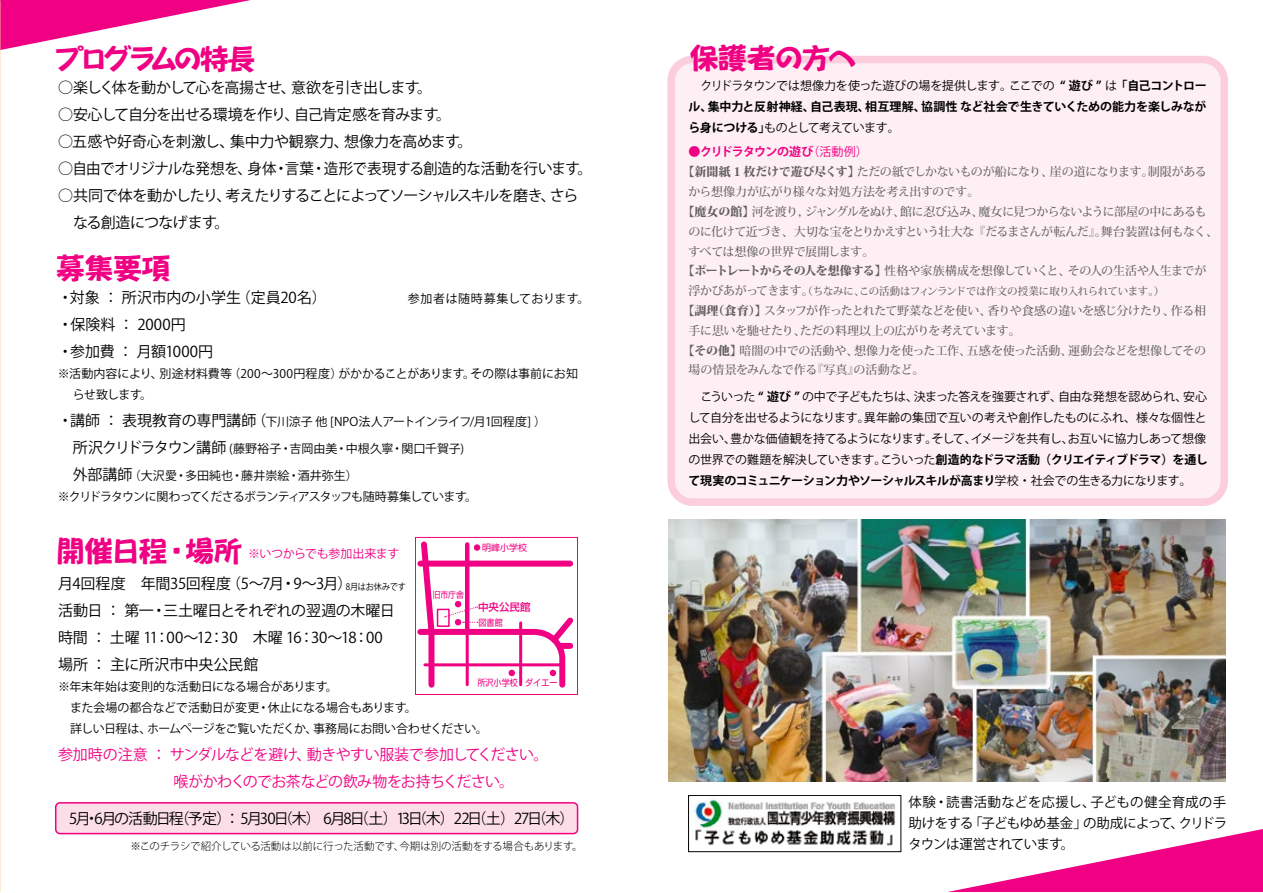
<style>
.page{position:relative;width:1263px;height:893px;background:#fff}
.page>*{position:absolute;margin:0;border:0;box-sizing:border-box;transform-origin:0 0}
.t1{font:30px "Yuyu Gothictai EG Extra SJIS";letter-spacing:-.09em;color:#f00082}
.t2{font:30px "Yuyu Gothictai EG Extra SJIS";letter-spacing:-.19em;color:#f00082}
.t3{font:15px "Koz Go Pro";letter-spacing:-.035em;color:#000}
.t4{font:15px/27px "Koz Go Pro";letter-spacing:-.015em;color:#000}
.t5{font:15px/27px "Koz Go Pro";letter-spacing:-.04em;color:#f00082}
.t6{font:15px/27px "Koz Go Pro";letter-spacing:-.065em;color:#000}
.t7{font:15px "Koz Go Pro";letter-spacing:-.13em;color:#000}
.t8{font:15px "Koz Go Pro";letter-spacing:-.07em;color:#000}
.t9{font:15px/27px "Koz Go Pro";color:#000}
.t10{font:15px "Koz Go Pro";letter-spacing:-.01em;color:#000}
.t11{font:13.5px/21px "Koz Go Pro";letter-spacing:-.035em;color:#000;text-align:justify}
.t12{font:12px/21px "Koz Go Pro";letter-spacing:-.025em;color:#000}
.t13{font:500 12px "Koz Min Pro";letter-spacing:-.03em;color:#626060}
.t14{font:700 12px/21px "Koz Go Pro";letter-spacing:-.01em;color:#000;text-align:justify}
.t15{font:500 12px "Koz Min Pro";letter-spacing:-.01em;color:#626060}
.t16{font:12px/21px "Koz Go Pro";letter-spacing:-.045em;color:#000}
.t17{font:12px "Koz Go Pro";letter-spacing:-.005em;color:#000}
.t18{font:12px "Koz Go Pro";letter-spacing:.045em;color:#000}
.t19{font:700 12px "Koz Go Pro";letter-spacing:-.06em;color:#f00082}
.t20{font:12px "Koz Go Pro";letter-spacing:-.02em;color:#f00082}
.t21{font:500 10.5px "Koz Min Pro";letter-spacing:-.035em;color:#626060}
.t22{font:300 10.5px "Koz Go Pro";letter-spacing:-.02em;color:#000}
.t23{font:500 10.5px "Shin Go";color:#f00082}
.t24{font:9px "Shin Go";color:#f00082;scale:.9 1}
.t25{font:9px "Koz Go Pro";letter-spacing:-.015em;color:#000;scale:.9 1}
.t26{font:9px "Shin Go";color:#f00082}
.t27{font:8.7px "Shin Go";color:#f00082;scale:.9 1}
.s1{font-size:15px}
.s2{font-weight:400}
.s3{font-weight:800}
.s4{font-size:12px}
.s5{font-weight:700}
</style>
<div class="page">
<div style="left:671px;top:59px;width:553px;height:443px;background:#feeff4;border-radius:21px"></div>
<div style="left:667px;top:56px;width:561px;height:450px;border:8px solid #fbcddd;border-radius:21px"></div>
<svg style="left:837px;top:795px;width:426px;height:97px"></svg>
<svg style="left:0;top:0;width:251px;height:114px"></svg>
<div style="left:688px;top:795px;width:213px;height:57px;border:1px solid #000"></div>
<img style="left:692px;top:796px;width:206px;height:55px">
<svg style="left:415px;top:538px;width:163px;height:153px"></svg>
<div style="left:56px;top:803px;width:521px;height:31px;background:#fcdee9;border-radius:4px"></div>
<div style="left:55px;top:802px;width:523px;height:32px;border:2px solid #f00082;border-radius:4px"></div>
<img style="left:669px;top:519px;width:557px;height:262px">
<p class="t2" style="left:55px;top:44px;width:203px">プログラムの特長</p>
<p class="t8" style="left:58px;top:77px;width:376px">○楽しく体を動かして心を高揚させ、意欲を引き出します。</p>
<p class="t3" style="left:58px;top:104px;width:394px">○安心して自分を出せる環境を作り、自己肯定感を育みます。</p>
<p class="t3" style="left:58px;top:131px;width:416px">○五感や好奇心を刺激し、集中力や観察力、想像力を高めます。</p>
<p class="t3" style="left:58px;top:158px;width:536px">○自由でオリジナルな発想を、身体・言葉・造形で表現する創造的な活動を行います。</p>
<p class="t6" style="left:73px;top:182px;width:507px;text-indent:-15px">○共同で体を動かしたり、考えたりすることによってソーシャルスキルを磨き、さらなる創造につなげます。</p>
<p class="t1" style="left:55px;top:253px;width:117px">募集要項</p>
<p class="t10" style="left:58px;top:287px;width:270px">・対象 ： 所沢市内の小学生（定員20名）</p>
<p class="t18" style="left:392px;top:290px;width:199px"><span class="s1">　</span>参加者は随時募集しております。</p>
<p class="t9" style="left:58px;top:311px;width:157px">・保険料 ： 2000円<br>・参加費 ： 月額1000円</p>
<p class="t12" style="left:73px;top:363px;width:507px;text-indent:-15px">※活動内容により、別途材料費等（200～300円程度）がかかることがあります。その際は事前にお知らせ致します。</p>
<p class="t12" style="left:58px;top:411px;width:490px"><span class="s1">・講師 ： 表現教育の専門講師（</span>下川涼子 他 [NPO法人アートインライフ/月1回程度] ）</p>
<p class="t17" style="left:58px;top:440px;width:408px"><span class="s1">　所沢クリドラタウン講師</span> (藤野裕子・吉岡由美・中根久寧・関口千賀子)</p>
<p class="t16" style="left:58px;top:465px;width:421px"><span class="s1">　外部講師</span>（大沢愛・多田純也・藤井崇絵・酒井弥生）<br>※クリドラタウンに関わってくださるボランティアスタッフも随時募集しています。</p>
<p class="t1" style="left:55px;top:536px;width:189px">開催日程・場所</p>
<p class="t20" style="left:248px;top:546px;width:153px">※いつからでも参加出来ます</p>
<p class="t26" style="left:482px;top:541px;width:47px">明峰小学校</p>
<p class="t4" style="left:58px;top:571px;width:338px">月4回程度　年間35回程度（5～7月・9～3月）<br>活動日 ： 第一・三土曜日とそれぞれの翌週の木曜日時間 ： 土曜 11：00～12：30　木曜 16：30～18：00場所 ： 主に所沢市中央公民館</p>
<p class="t12" style="left:58px;top:677px;width:431px">※年末年始は変則的な活動日になる場合があります。<br>　また会場の都合などで活動日が変更・休止になる場合もあります。<br>　詳しい日程は、ホームページをご覧いただくか、事務局にお問い合わせください。</p>
<p class="t5" style="left:58px;top:742px;width:492px">参加時の注意 ： サンダルなどを避け、動きやすい服装で参加してください。　　　　　　 　 喉がかわくのでお茶などの飲み物をお持ちください。</p>
<p class="t25" style="left:346px;top:581px;width:68px">8月はお休みです</p>
<p class="t27" style="left:433px;top:589px;width:36px">旧市庁舎</p>
<p class="t23" style="left:478px;top:600px;width:54px">中央公民館</p>
<p class="t24" style="left:478px;top:617px;width:29px">図書館</p>
<p class="t24" style="left:525px;top:676px;width:38px">ダイエー</p>
<p class="t24" style="left:477px;top:676px;width:47px">所沢小学校</p>
<p class="t7" style="left:69px;top:809px;width:507px">5月・6月の活動日程（予定）： 5月30日（木） 6月8日（土） 13日（木） 22日（土） 27日（木）</p>
<p class="t22" style="left:130px;top:839px;width:454px">※このチラシで紹介している活動は以前に行った活動です、今期は別の活動をする場合もあります。</p>
<p class="t1" style="left:689px;top:43px;width:170px">保護者の方へ</p>
<p class="t14" style="left:688px;top:76px;width:520px"><span class="s2">　クリドラタウンでは想像力を使った遊びの場を提供します。ここでの</span> “ 遊び ” <span class="s2">は</span>「自己コントロール、集中力と反射神経、自己表現、相互理解、協調性 など社会で生きていくための能力を楽しみながら身につける」<span class="s2">ものとして考えています。</span></p>
<p class="t19" style="left:688px;top:144px;width:181px">●クリドラタウンの遊び<span class="s2">（活動例）</span></p>
<p class="t13" style="left:682px;top:163px;width:526px"><span class="s3">【新聞紙 1 枚だけで遊び尽くす】</span>ただの紙でしかないものが船になり、崖の道になります。制限がある</p>
<p class="t13" style="left:688px;top:183px;width:293px">から想像力が広がり様々な対処方法を考え出すのです。</p>
<p class="t13" style="left:682px;top:203px;width:526px"><span class="s3">【魔女の館】</span>河を渡り，ジャングルをぬけ、館に忍び込み、魔女に見つからないように部屋の中にあるも</p>
<p class="t13" style="left:688px;top:223px;width:531px">のに化けて近づき、大切な宝をとりかえすという壮大な『だるまさんが転んだ』。舞台装置は何もなく、</p>
<p class="t13" style="left:688px;top:242px;width:188px">すべては想像の世界で展開します。</p>
<p class="t15" style="left:682px;top:262px;width:525px"><span class="s3">【ポートレートからその人を想像する】</span>性格や家族構成を想像していくと、その人の生活や人生までが</p>
<p class="t21" style="left:688px;top:284px;width:477px"><span class="s4">浮かびあがってきます。</span>（ちなみに、この活動はフィンランドでは作文の授業に取り入れられています。）</p>
<p class="t13" style="left:682px;top:302px;width:525px"><span class="s3">【調理（食育）】</span>スタッフが作ったとれたて野菜などを使い、香りや食感の違いを感じ分けたり、作る相</p>
<p class="t13" style="left:688px;top:322px;width:334px">手に思いを馳せたり、ただの料理以上の広がりを考えています。</p>
<p class="t13" style="left:682px;top:341px;width:525px"><span class="s3">【その他】</span>暗闇の中での活動や、想像力を使った工作、五感を使った活動、運動会などを想像してその</p>
<p class="t15" style="left:688px;top:361px;width:238px">場の情景をみんなで作る『写真』の活動など。</p>
<p class="t12" style="left:688px;top:386px;width:521px">　こういった <span class="s5">“ 遊び ”</span> の中で子どもたちは、決まった答えを強要されず、自由な発想を認められ、安心して自分を出せるようになります。異年齢の集団で互いの考えや創作したものにふれ、様々な個性と出会い、豊かな価値観を持てるようになります。そして、イメージを共有し、お互いに協力しあって想像の世界での難題を解決していきます。こういった<span class="s5">創造的なドラマ活動（クリエイティブドラマ）を通して現実のコミュニケーション力やソーシャルスキルが高まり</span>学校・社会での生きる力になります。</p>
<p class="t11" style="left:908px;top:792px;width:320px">体験・読書活動などを応援し、子どもの健全育成の手助けをする「子どもゆめ基金」の助成によって、クリドラタウンは運営されています。</p>
</div>
